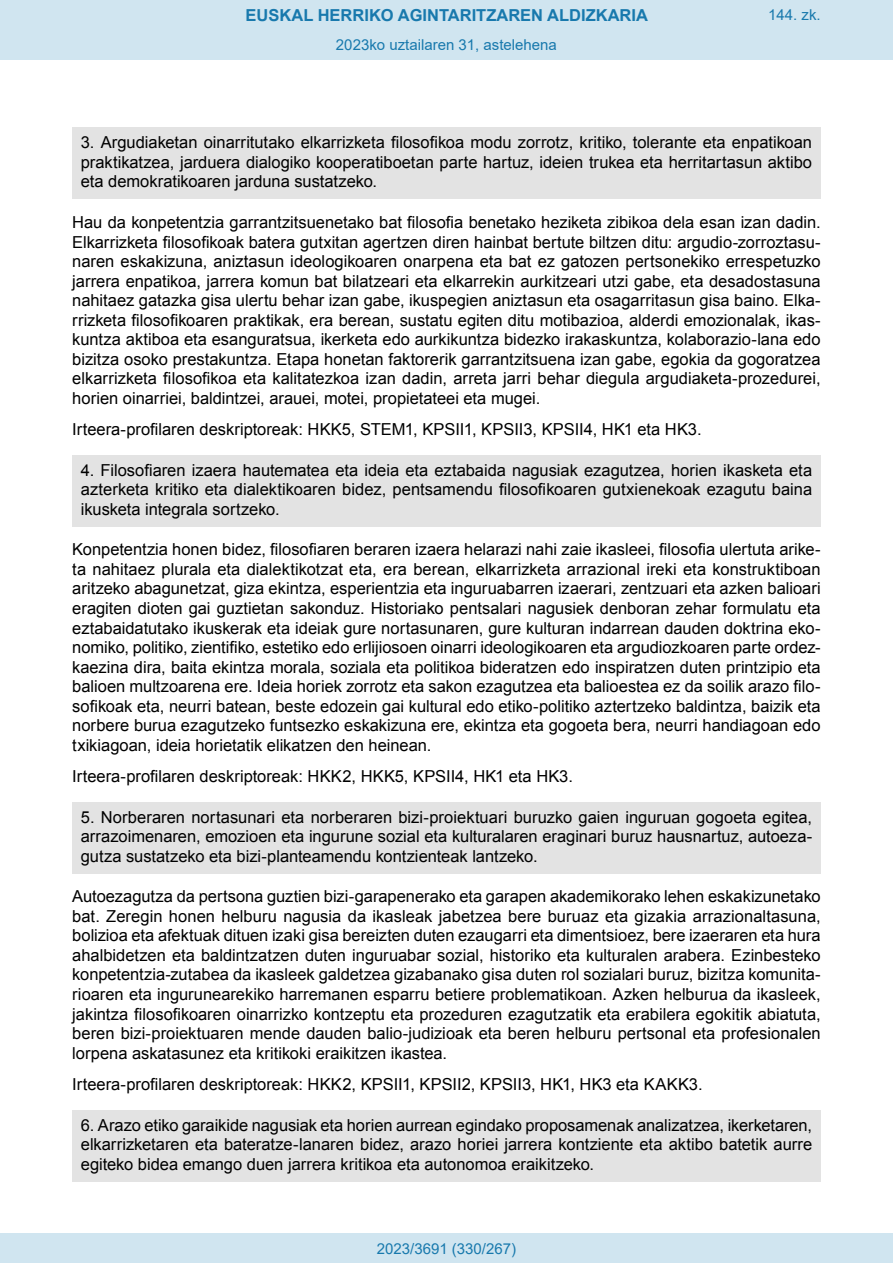
<style>
.page{position:relative;width:893px;height:1263px;background:#fff}
.page>*{position:absolute;margin:0;border:0;box-sizing:border-box;transform-origin:0 0}
.t1{font:16.5px/19.5px "Arial";color:#000;text-align:justify}
.t2{font:700 16.5px "Arial";color:#1879ad}
.Paginacion_Centro{font:15px "Arial";color:#1879ad}
</style>
<div class="page">
<div style="left:72px;top:128px;width:749px;height:71px;background:#e3e3e3"></div>
<div style="left:72px;top:455px;width:749px;height:71px;background:#e3e3e3"></div>
<div style="left:72px;top:802px;width:749px;height:71px;background:#e3e3e3"></div>
<div style="left:72px;top:1110px;width:749px;height:71px;background:#e3e3e3"></div>
<div style="left:0;top:0;width:893px;height:60px;background:#d0e5f0"></div>
<div style="left:0;top:1233px;width:893px;height:30px;background:#d0e5f0"></div>
<p class="t2" style="left:246px;top:3px;width:404px">EUSKAL HERRIKO AGINTARITZAREN ALDIZKARIA</p>
<p class="Paginacion_Centro" style="left:768px;top:5px;width:54px">144. zk.</p>
<p class="Paginacion_Centro" style="left:336px;top:35px;width:222px">2023ko uztailaren 31, astelehena</p>
<p class="t1" style="left:81px;top:133px;width:733px">3. Argudiaketan oinarritutako elkarrizketa filosofikoa modu zorrotz, kritiko, tolerante eta enpatikoan praktikatzea, jarduera dialogiko kooperatiboetan parte hartuz, ideien trukea eta herritartasun aktibo eta demokratikoaren jarduna sustatzeko.</p>
<p class="t1" style="left:72px;top:213px;width:750px">Hau da konpetentzia garrantzitsuenetako bat filosofia benetako heziketa zibikoa dela esan izan dadin.<br>Elkarrizketa filosofikoak batera gutxitan agertzen diren hainbat bertute biltzen ditu: argudio-zorroztasu&shy;naren eskakizuna, aniztasun ideologikoaren onarpena eta bat ez gatozen pertsonekiko errespetuzko jarrera enpatikoa, jarrera komun bat bilatzeari eta elkarrekin aurkitzeari utzi gabe, eta desadostasuna nahitaez gatazka gisa ulertu behar izan gabe, ikuspegien aniztasun eta osagarritasun gisa baino. Elka&shy;rrizketa filosofikoaren praktikak, era berean, sustatu egiten ditu motibazioa, alderdi emozionalak, ikas&shy;kuntza aktiboa eta esanguratsua, ikerketa edo aurkikuntza bidezko irakaskuntza, kolaborazio-lana edo bizitza osoko prestakuntza. Etapa honetan faktorerik garrantzitsuena izan gabe, egokia da gogoratzea elkarrizketa filosofikoa eta kalitatezkoa izan dadin, arreta jarri behar diegula argudiaketa-prozedurei, horien oinarriei, baldintzei, arauei, motei, propietateei eta mugei.</p>
<p class="t1" style="left:72px;top:419px;width:631px">Irteera-profilaren deskriptoreak: HKK5, STEM1, KPSII1, KPSII3, KPSII4, HK1 eta HK3.</p>
<p class="t1" style="left:81px;top:460px;width:733px">4. Filosofiaren izaera hautematea eta ideia eta eztabaida nagusiak ezagutzea, horien ikasketa eta azterketa kritiko eta dialektikoaren bidez, pentsamendu filosofikoaren gutxienekoak ezagutu baina ikusketa integrala sortzeko.</p>
<p class="t1" style="left:72px;top:540px;width:750px">Konpetentzia honen bidez, filosofiaren beraren izaera helarazi nahi zaie ikasleei, filosofia ulertuta arike&shy;ta nahitaez plurala eta dialektikotzat eta, era berean, elkarrizketa arrazional ireki eta konstruktiboan aritzeko abagunetzat, giza ekintza, esperientzia eta inguruabarren izaerari, zentzuari eta azken balioari eragiten dioten gai guztietan sakonduz. Historiako pentsalari nagusiek denboran zehar formulatu eta eztabaidatutako ikuskerak eta ideiak gure nortasunaren, gure kulturan indarrean dauden doktrina eko&shy;nomiko, politiko, zientifiko, estetiko edo erlijiosoen oinarri ideologikoaren eta argudiozkoaren parte ordez&shy;kaezina dira, baita ekintza morala, soziala eta politikoa bideratzen edo inspiratzen duten printzipio eta balioen multzoarena ere. Ideia horiek zorrotz eta sakon ezagutzea eta balioestea ez da soilik arazo filo&shy;sofikoak eta, neurri batean, beste edozein gai kultural edo etiko-politiko aztertzeko baldintza, baizik eta norbere burua ezagutzeko funtsezko eskakizuna ere, ekintza eta gogoeta bera, neurri handiagoan edo txikiagoan, ideia horietatik elikatzen den heinean.</p>
<p class="t1" style="left:72px;top:766px;width:502px">Irteera-profilaren deskriptoreak: HKK2, HKK5, KPSII4, HK1 eta HK3.</p>
<p class="t1" style="left:81px;top:807px;width:733px">5. Norberaren nortasunari eta norberaren bizi-proiektuari buruzko gaien inguruan gogoeta egitea, arrazoimenaren, emozioen eta ingurune sozial eta kulturalaren eraginari buruz hausnartuz, autoeza&shy;gutza sustatzeko eta bizi-planteamendu kontzienteak lantzeko.</p>
<p class="t1" style="left:72px;top:887px;width:750px">Autoezagutza da pertsona guztien bizi-garapenerako eta garapen akademikorako lehen eskakizunetako bat. Zeregin honen helburu nagusia da ikasleak jabetzea bere buruaz eta gizakia arrazionaltasuna, bolizioa eta afektuak dituen izaki gisa bereizten duten ezaugarri eta dimentsioez, bere izaeraren eta hura ahalbidetzen eta baldintzatzen duten inguruabar sozial, historiko eta kulturalen arabera. Ezinbesteko konpetentzia-zutabea da ikasleek galdetzea gizabanako gisa duten rol sozialari buruz, bizitza komunita&shy;rioaren eta ingurunearekiko harremanen esparru betiere problematikoan. Azken helburua da ikasleek, jakintza filosofikoaren oinarrizko kontzeptu eta prozeduren ezagutzatik eta erabilera egokitik abiatuta, beren bizi-proiektuaren mende dauden balio-judizioak eta beren helburu pertsonal eta profesionalen lorpena askatasunez eta kritikoki eraikitzen ikastea.</p>
<p class="t1" style="left:72px;top:1074px;width:632px">Irteera-profilaren deskriptoreak: HKK2, KPSII1, KPSII2, KPSII3, HK1, HK3 eta KAKK3.</p>
<p class="t1" style="left:81px;top:1115px;width:733px">6. Arazo etiko garaikide nagusiak eta horien aurrean egindako proposamenak analizatzea, ikerketaren, elkarrizketaren eta bateratze-lanaren bidez, arazo horiei jarrera kontziente eta aktibo batetik aurre egiteko bidea emango duen jarrera kritikoa eta autonomoa eraikitzeko.</p>
<p class="Paginacion_Centro" style="left:377px;top:1238px;width:141px">2023/3691 (330/267)</p>
</div>
